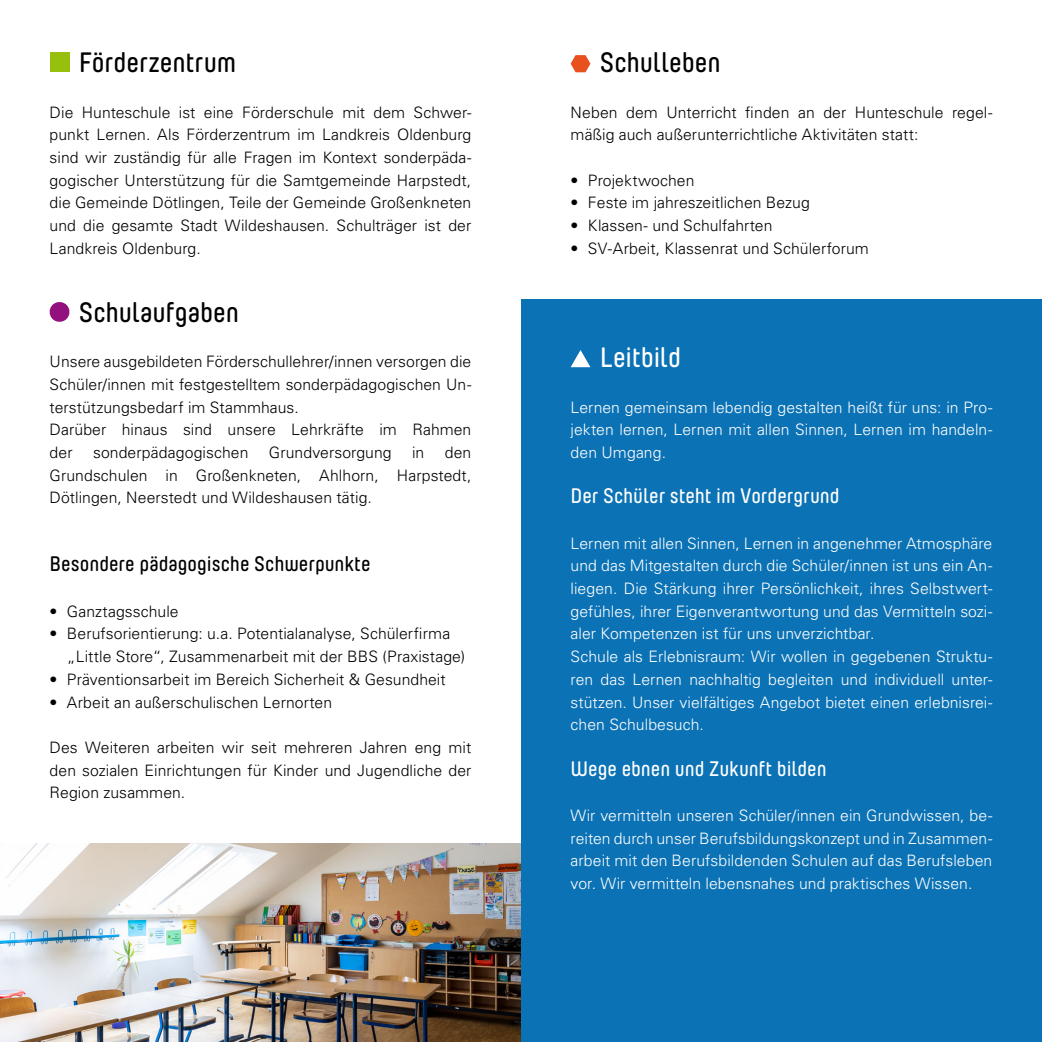
<style>
.page{position:relative;width:1042px;height:1042px;background:#fff}
.page>*{position:absolute;margin:0;border:0;box-sizing:border-box;transform-origin:0 0}
.t1{font:600 28px "Yummo";letter-spacing:-.005em;color:#000}
.t2{font:600 28px "Yummo";letter-spacing:-.005em;color:#fff}
.t3{font:600 21px "Yummo";letter-spacing:-.005em;color:#fff}
.t4{font:600 21px "Yummo";letter-spacing:-.005em;color:#000}
.t5{font:300 15.75px/22.8px "Univers LT Pro 45";letter-spacing:.005em;color:#000;text-align:justify}
.t6{font:300 15.75px/22.8px "Univers LT Pro 45";letter-spacing:.005em;color:#fff;text-align:justify}
</style>
<div class="page">
<div style="left:50px;top:52px;width:19px;height:20px;background:#97bf0d"></div>
<svg style="left:49px;top:302px;width:21px;height:20px"></svg>
<div style="left:521px;top:299px;width:521px;height:743px;background:#0b72b5"></div>
<svg style="left:570px;top:55px;width:20px;height:17px"></svg>
<svg style="left:570px;top:350px;width:20px;height:17px"></svg>
<img style="left:0;top:843px;width:521px;height:199px">
<h1 class="t1" style="left:79px;top:40px;width:159px">Förderzentrum</h1>
<p class="t5" style="left:50px;top:101px;width:423px">Die Hunteschule ist eine Förderschule mit dem Schwer&shy;punkt Lernen. Als Förderzentrum im Landkreis Oldenburg sind wir zuständig für alle Fragen im Kontext sonderpäda&shy;gogischer Unterstützung für die Samtgemeinde Harpstedt, die Gemeinde Dötlingen, Teile der Gemeinde Großenkneten und die gesamte Stadt Wildeshausen. Schulträger ist der Landkreis Oldenburg.</p>
<h1 class="t1" style="left:79px;top:290px;width:162px">Schulaufgaben</h1>
<p class="t5" style="left:50px;top:350px;width:423px;text-align:left">Unsere ausgebildeten Förderschullehrer/innen versorgen die Schüler/innen mit festgestelltem sonderpädagogischen Un&shy;terstützungsbedarf im Stammhaus.<br>Darüber hinaus sind unsere Lehrkräfte im Rahmen der</p>
<p class="t5" style="left:93px;top:441px;width:157px">sonderpädagogischen</p>
<p class="t5" style="left:269px;top:441px;width:124px">Grundversorgung</p>
<p class="t5" style="left:412px;top:441px;width:14px">in</p>
<p class="t5" style="left:50px;top:441px;width:423px;text-indent:395px">den Grundschulen in Großenkneten, Ahlhorn, Harpstedt, Dötlingen, Neerstedt und Wildeshausen tätig.</p>
<h2 class="t4" style="left:50px;top:547px;width:322px">Besondere pädagogische Schwerpunkte</h2>
<p class="t5" style="left:50px;top:600px;width:131px">• Ganztagsschule</p>
<p class="t5" style="left:67px;top:622px;width:400px;text-indent:-17px">• Berufsorientierung: u.a. Potentialanalyse, Schülerfirma „Little Store“, Zusammenarbeit mit der BBS (Praxistage)</p>
<p class="t5" style="left:50px;top:668px;width:398px">• Präventionsarbeit im Bereich Sicherheit &amp; Gesundheit</p>
<p class="t5" style="left:50px;top:690px;width:284px">• Arbeit an außerschulischen Lernorten</p>
<p class="t5" style="left:50px;top:736px;width:423px">Des Weiteren arbeiten wir seit mehreren Jahren eng mit den sozialen Einrichtungen für Kinder und Jugendliche der Region zusammen.</p>
<h1 class="t1" style="left:600px;top:40px;width:122px">Schulleben</h1>
<p class="t5" style="left:570px;top:101px;width:423px">Neben dem Unterricht finden an der Hunteschule regel&shy;mäßig auch außerunterrichtliche Aktivitäten statt:</p>
<p class="t5" style="left:570px;top:169px;width:125px">• Projektwochen</p>
<p class="t5" style="left:570px;top:191px;width:241px">• Feste im jahreszeitlichen Bezug</p>
<p class="t5" style="left:570px;top:214px;width:203px">• Klassen- und Schulfahrten</p>
<p class="t5" style="left:570px;top:237px;width:300px">• SV-Arbeit, Klassenrat und Schülerforum</p>
<h1 class="t2" style="left:600px;top:335px;width:83px">Leitbild</h1>
<p class="t6" style="left:570px;top:396px;width:423px">Lernen gemeinsam lebendig gestalten heißt für uns: in Pro&shy;jekten lernen, Lernen mit allen Sinnen, Lernen im handeln&shy;den Umgang.</p>
<h2 class="t3" style="left:570px;top:479px;width:270px">Der Schüler steht im Vordergrund</h2>
<p class="t6" style="left:570px;top:532px;width:423px;text-align:left">Lernen mit allen Sinnen, Lernen in angenehmer Atmosphäre und das Mitgestalten durch die Schüler/innen ist uns ein An&shy;liegen. Die Stärkung ihrer Persönlichkeit, ihres Selbstwert&shy;gefühles, ihrer Eigenverantwortung und das Vermitteln sozi&shy;aler Kompetenzen ist für uns unverzichtbar.<br>Schule als Erlebnisraum: Wir wollen in gegebenen Struktu&shy;ren das Lernen nachhaltig begleiten und individuell unter&shy;stützen. Unser vielfältiges Angebot bietet einen erlebnisrei&shy;chen Schulbesuch.</p>
<h2 class="t3" style="left:570px;top:751px;width:258px">Wege ebnen und Zukunft bilden</h2>
<p class="t6" style="left:570px;top:804px;width:423px">Wir vermitteln unseren Schüler/innen ein Grundwissen, be&shy;reiten durch unser Berufsbildungskonzept und in Zusammen&shy;arbeit mit den Berufsbildenden Schulen auf das Berufsleben vor. Wir vermitteln lebensnahes und praktisches Wissen.</p>
</div>
